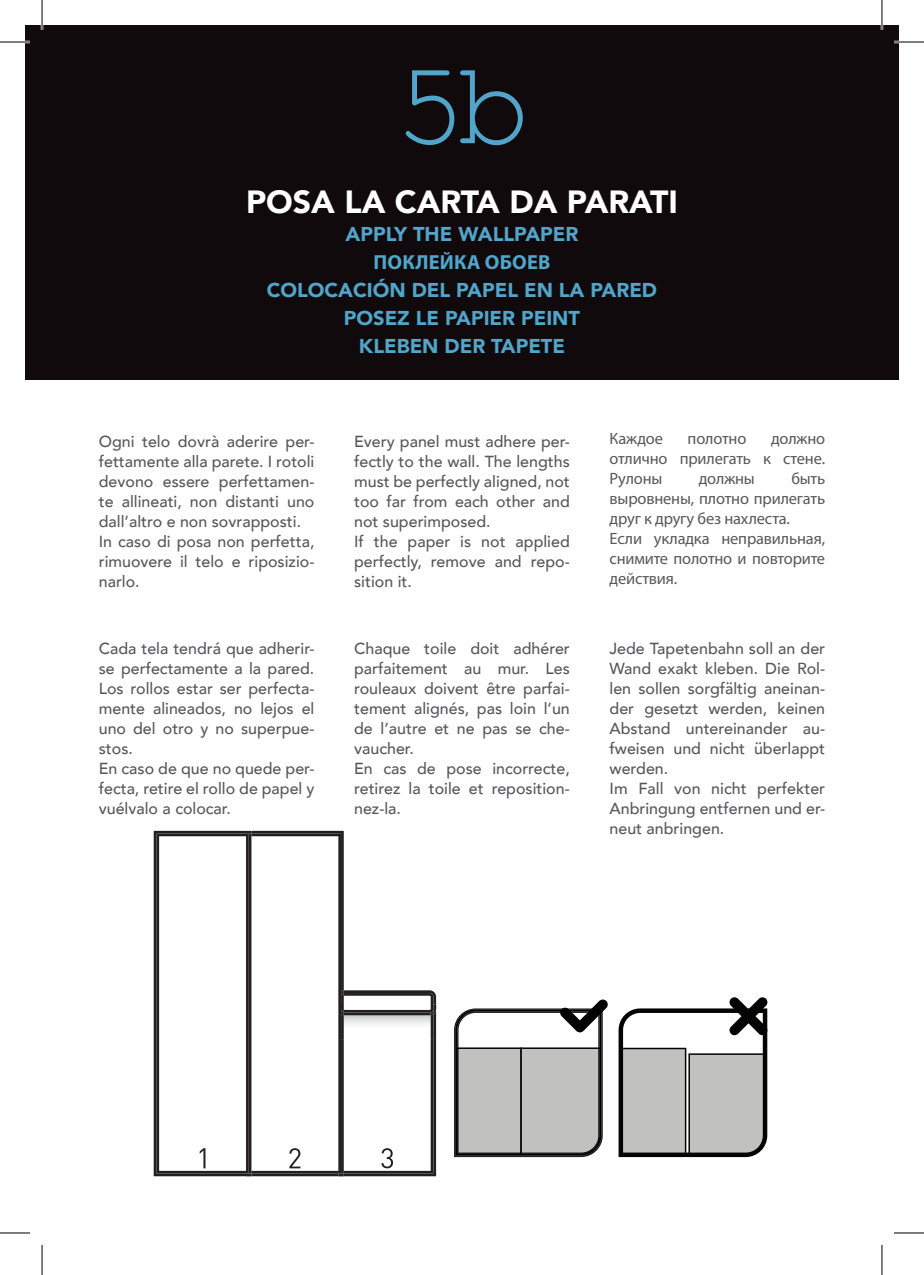
<style>
.page{position:relative;width:924px;height:1275px;background:#fff}
.page>*{position:absolute;margin:0;border:0;box-sizing:border-box;transform-origin:0 0}
.t1{font:120.6px "Nimbus Mono";color:#51a5cb}
.t2{font:900 32px "Avenir";color:#fff}
.t3{font:700 20.4px "Myriad Pro";letter-spacing:.01em;color:#51a5cb}
.t4{font:900 20px/28px "Avenir";color:#51a5cb;text-align:center}
.t5{font:16.4px/20px "Myriad Pro";letter-spacing:-.01em;color:#57585a;text-align:justify}
.t6{font:500 16px/20px "Avenir";color:#57585a}
</style>
<div class="page">
<div style="left:25px;top:25px;width:873px;height:355px;background:#110a0c"></div>
<svg style="left:154px;top:831px;width:282px;height:345px"></svg>
<svg style="left:618px;top:997px;width:149px;height:160px"></svg>
<svg style="left:454px;top:999px;width:154px;height:158px"></svg>
<hr style="left:0;top:41px;width:30px;height:2px;background:#fff">
<hr style="left:893px;top:41px;width:30px;height:2px;background:#fff">
<hr style="left:41px;top:0;width:2px;height:30px;background:#fff">
<hr style="left:880px;top:0;width:2px;height:30px;background:#fff">
<hr style="left:0;top:42px;width:30px;height:1px;background:#000">
<hr style="left:893px;top:42px;width:30px;height:1px;background:#000">
<hr style="left:0;top:1232px;width:30px;height:1px;background:#000">
<hr style="left:893px;top:1232px;width:30px;height:1px;background:#000">
<hr style="left:42px;top:0;width:1px;height:30px;background:#000">
<hr style="left:42px;top:1245px;width:1px;height:30px;background:#000">
<hr style="left:881px;top:0;width:1px;height:30px;background:#000">
<hr style="left:881px;top:1245px;width:1px;height:30px;background:#000">
<h1 class="t1" style="left:394px;top:30px;width:137px">5b</h1>
<h2 class="t2" style="left:246px;top:175px;width:433px">POSA LA CARTA DA PARATI</h2>
<p class="t4" style="left:345px;top:220px;width:234px">APPLY THE WALLPAPER</p>
<p class="t3" style="left:373px;top:249px;width:178px">ПОКЛЕЙКА ОБОЕВ</p>
<p class="t4" style="left:267px;top:276px;width:391px">COLOCACIÓN DEL PAPEL EN LA PARED<br>POSEZ LE PAPIER PEINT<br>KLEBEN DER TAPETE</p>
<p class="t6" style="left:99px;top:431px;width:217px">Ogni telo dovrà aderire per&shy;fettamente alla parete. I rotoli devono essere perfettamen&shy;te allineati, non distanti uno dall’altro e non sovrapposti.<br>In caso di posa non perfetta, rimuovere il telo e riposizio&shy;narlo.</p>
<p class="t6" style="left:99px;top:637px;width:217px">Cada tela tendrá que adherir&shy;se perfectamente a la pared.<br>Los rollos estar ser perfecta&shy;mente alineados, no lejos el uno del otro y no superpue&shy;stos.<br>En caso de que no quede per&shy;fecta, retire el rollo de papel y vuélvalo a colocar.</p>
<p class="t6" style="left:354px;top:431px;width:217px">Every panel must adhere per&shy;fectly to the wall. The lengths must be perfectly aligned, not too far from each other and not superimposed.<br>If the paper is not applied perfectly, remove and repo&shy;sition it.</p>
<p class="t6" style="left:354px;top:637px;width:217px">Chaque toile doit adhérer parfaitement au mur. Les rouleaux doivent être parfai&shy;tement alignés, pas loin l’un de l’autre et ne pas se che&shy;vaucher.<br>En cas de pose incorrecte, retirez la toile et reposition&shy;nez-la.</p>
<p class="t5" style="left:609px;top:428px;width:55px">Каждое</p>
<p class="t5" style="left:687px;top:428px;width:60px">полотно</p>
<p class="t5" style="left:609px;top:428px;width:217px;text-indent:161px">должно отлично прилегать к стене.<br>Рулоны</p>
<p class="t5" style="left:609px;top:468px;width:217px;text-align:left;text-indent:182px">быть выровнены, плотно прилегать друг к другу без нахлеста.<br>Если укладка неправильная, снимите полотно и повторите действия.</p>
<p class="t5" style="left:698px;top:468px;width:57px">должны</p>
<p class="t6" style="left:609px;top:637px;width:217px">Jede Tapetenbahn soll an der<br>Wand exakt kleben. Die Rol&shy;len sollen sorgfältig aneinan&shy;der gesetzt werden, keinen<br>Abstand untereinander au&shy;fweisen und nicht überlappt werden.<br>Im Fall von nicht perfekter<br>Anbringung entfernen und er&shy;neut anbringen.</p>
</div>
